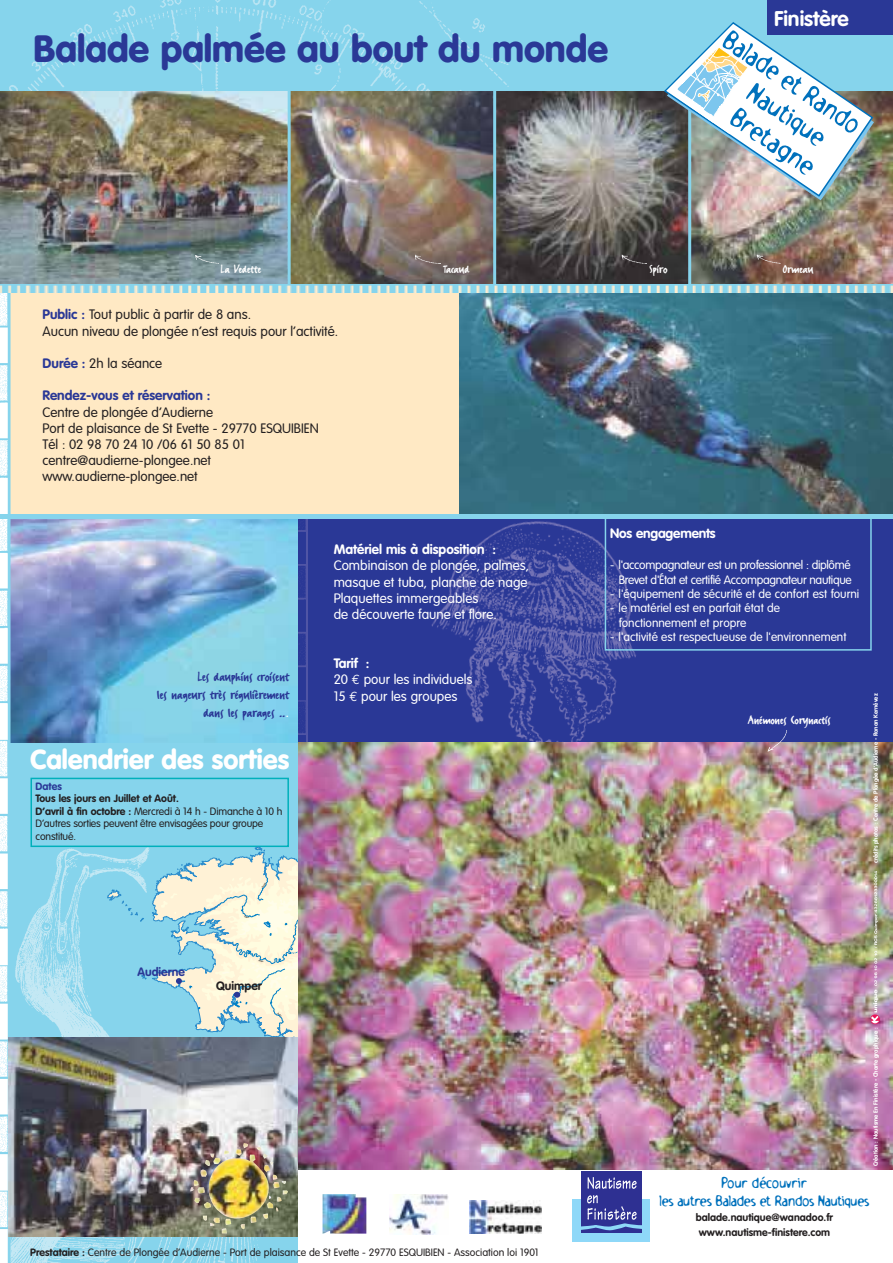
<style>
.page{position:relative;width:893px;height:1263px;background:#fff}
.page>*{position:absolute;margin:0;border:0;box-sizing:border-box;transform-origin:0 0}
.t1{font:900 37.5px "VAG Rounded";color:#2a3896}
.t2{font:900 27px "VAG Rounded";color:#fff}
.t3{font:700 21px "VAG Rounded";color:#fff}
.t4{font:15px/18px "FF Erikrighthand";color:#2a3896;text-align:right}
.t5{font:15px/18px "Holstein";letter-spacing:-.025em;color:#0071bc;text-align:center}
.t6{font:300 13.5px/16.2px "VAG Rounded";color:#231f20}
.t7{font:300 13.5px/16.2px "VAG Rounded";color:#fff}
.t8{font:13.5px "FF Erikrighthand";color:#fff}
.t9{font:700 13.5px "VAG Rounded";color:#fff}
.t10{font:700 13.5px "VAG Rounded";color:#2a3896}
.t11{font:300 12px/14.4px "VAG Rounded";color:#fff}
.t12{font:300 12px/14.4px "VAG Rounded";letter-spacing:-.025em;color:#fff;text-align:right}
.t13{font:700 12px "VAG Rounded";color:#2a3896}
.t14{font:700 12px "VAG Rounded";color:#231f20}
.t15{font:300 10.5px/12.6px "VAG Rounded";color:#231f20}
.t16{font:700 10.5px/15px "VAG Rounded";color:#231f20}
.t17{font:700 10.5px "VAG Rounded";color:#2a3896}
.t18{font:700 6px "VAG Rounded";color:#fff}
.s1{font-weight:700;color:#2a3896}
.s2{font-family:"VAG Rounded";font-weight:300;color:#fff}
.s3{font-weight:700}
.s4{font-family:"Euro Mono";font-weight:400}
</style>
<div class="page">
<div style="left:0;top:404px;width:893px;height:859px;background:#2a3896"></div>
<img style="left:400px;top:519px;width:277px;height:224px">
<div style="left:0;top:233px;width:893px;height:286px;background:#ffe9c4"></div>
<img style="left:0;top:91px;width:288px;height:194px">
<img style="left:291px;top:91px;width:202px;height:194px">
<img style="left:496px;top:91px;width:192px;height:194px">
<img style="left:298px;top:519px;width:9px;height:224px">
<div style="left:0;top:1094px;width:893px;height:169px;background:#fff"></div>
<img style="left:298px;top:743px;width:595px;height:426px">
<div style="left:0;top:550px;width:298px;height:713px;background:#86d4ec"></div>
<img style="left:10px;top:825px;width:268px;height:438px">
<img style="left:460px;top:292px;width:433px;height:222px">
<img style="left:691px;top:91px;width:202px;height:194px">
<hr style="left:288px;top:85px;width:3px;height:204px;background:#86d4ec">
<hr style="left:493px;top:85px;width:3px;height:207px;background:#86d4ec">
<hr style="left:688px;top:85px;width:3px;height:204px;background:#86d4ec">
<div style="left:0;top:0;width:767px;height:91px;background:#86d4ec"></div>
<img style="left:10px;top:519px;width:288px;height:223px">
<img style="left:663px;top:21px;width:211px;height:179px">
<img style="left:195px;top:254px;width:24px;height:19px">
<img style="left:621px;top:254px;width:25px;height:16px">
<img style="left:756px;top:254px;width:24px;height:16px">
<img style="left:415px;top:254px;width:25px;height:16px">
<img style="left:0;top:292px;width:10px;height:971px">
<div style="left:605px;top:517px;width:267px;height:134px;border:2px solid #86d4ec"></div>
<div style="left:32px;top:779px;width:255px;height:66px;background:#86d4ec"></div>
<div style="left:31px;top:778px;width:258px;height:69px;border:2px solid #00b0bb"></div>
<svg style="left:108px;top:890px;width:36px;height:31px"></svg>
<svg style="left:141px;top:975px;width:5px;height:4px"></svg>
<img style="left:9px;top:1037px;width:289px;height:199px">
<img style="left:190px;top:1143px;width:98px;height:83px">
<img style="left:765px;top:730px;width:39px;height:23px">
<svg style="left:872px;top:871px;width:8px;height:153px"></svg>
<div style="left:767px;top:0;width:126px;height:34px;background:#2a3896"></div>
<img style="left:0;top:285px;width:893px;height:7px">
<div style="left:0;top:514px;width:893px;height:5px;background:#86d4ec"></div>
<img style="left:322px;top:1194px;width:44px;height:40px">
<img style="left:390px;top:1194px;width:58px;height:40px">
<div style="left:572px;top:1199px;width:78px;height:42px;background:#8ed8f8"></div>
<div style="left:581px;top:1172px;width:61px;height:61px;background:#2e3092"></div>
<svg style="left:587px;top:1177px;width:50px;height:12px"></svg>
<svg style="left:581px;top:1195px;width:61px;height:36px"></svg>
<img style="left:470px;top:1201px;width:72px;height:32px">
<svg style="left:152px;top:843px;width:146px;height:211px"></svg>
<h1 class="t1" style="left:33px;top:33px;width:576px">Balade palmée au bout du monde</h1>
<h3 class="t3" style="left:774px;top:10px;width:76px">Finistère</h3>
<p class="t8" style="left:220px;top:260px;width:42px">La Vedette</p>
<p class="t8" style="left:443px;top:260px;width:28px">Tacaud</p>
<p class="t8" style="left:649px;top:260px;width:20px">Spiro</p>
<p class="t8" style="left:782px;top:260px;width:32px">Ormeau</p>
<p class="t6" style="left:43px;top:307px;width:297px"><span class="s1">Public :</span> Tout public à partir de 8 ans.<br>Aucun niveau de plongée n’est requis pour l’activité.</p>
<p class="t6" style="left:43px;top:356px;width:121px"><span class="s1">Durée :</span> 2h la séance</p>
<p class="t10" style="left:43px;top:390px;width:169px">Rendez-vous et réservation :</p>
<p class="t6" style="left:43px;top:405px;width:278px">Centre de plongée d’Audierne<br>Port de plaisance de St Evette - 29770 ESQUIBIEN Tél : 02 98 70 24 10 /06 61 50 85 01 centre@audierne-plongee.net www.audierne-plongee.net</p>
<p class="t4" style="left:157px;top:667px;width:133px">Les dauphins croisent<br>les nageurs très régulièrement dans les parages ..<span class="s2">.</span></p>
<h2 class="t2" style="left:30px;top:748px;width:261px">Calendrier des sorties</h2>
<p class="t17" style="left:36px;top:781px;width:28px">Dates</p>
<p class="t15" style="left:36px;top:793px;width:248px"><span class="s3">Tous les jours en Juillet et Août.<br>D’avril à fin octobre :</span> Mercredi à 14 h - Dimanche à 10 h D’autres sorties peuvent être envisagées pour groupe constitué.</p>
<p class="t9" style="left:334px;top:544px;width:164px">Matériel mis à disposition :</p>
<p class="t7" style="left:334px;top:559px;width:197px">Combinaison de plongée, palmes, masque et tuba, planche de nage<br>Plaquettes immergeables<br>de découverte faune et flore.</p>
<p class="t7" style="left:334px;top:655px;width:140px;line-height:16.8px"><span class="s3">Tarif :<br></span>20 <span class="s4">€</span> pour les individuels<br>15 <span class="s4">€</span> pour les groupes</p>
<p class="t13" style="left:137px;top:967px;width:49px">Audierne</p>
<p class="t14" style="left:216px;top:980px;width:47px">Quimper</p>
<p class="t15" style="left:30px;top:1246px;width:510px"><span class="s3">Prestataire :</span> Centre de Plongée d’Audierne - Port de plaisance de St Evette - 29770 ESQUIBIEN - Association loi 1901</p>
<p class="t9" style="left:610px;top:527px;width:107px">Nos engagements</p>
<p class="t12" style="left:610px;top:559px;width:243px">- l'accompagnateur est un professionnel : diplômé<br>Brevet d'État et certifié Accompagnateur nautique</p>
<p class="t11" style="left:610px;top:587px;width:251px">- l'équipement de sécurité et de confort est fourni</p>
<p class="t11" style="left:619px;top:602px;width:163px;text-indent:-9px">- le matériel est en parfait état de fonctionnement et propre</p>
<p class="t11" style="left:610px;top:631px;width:238px">- l'activité est respectueuse de l'environnement</p>
<p class="t8" style="left:748px;top:712px;width:84px">Anémones Corynactis</p>
<p class="t18" style="left:873px;top:863px;width:171px;rotate:-90deg">crédits photos : Centre de Plongée d’Audierne - Ronan Kernévez</p>
<p class="t18" style="left:873px;top:1166px;width:140px;rotate:-90deg">Création : Nautisme En Finistère - Charte graphique :</p>
<p class="t5" style="left:659px;top:1174px;width:212px">Pour découvrir<br>les autres Balades et Randos Nautiques</p>
<p class="t16" style="left:696px;top:1211px;width:139px">balade.nautique@wanadoo.fr www.nautisme-finistere.com</p>
</div>
